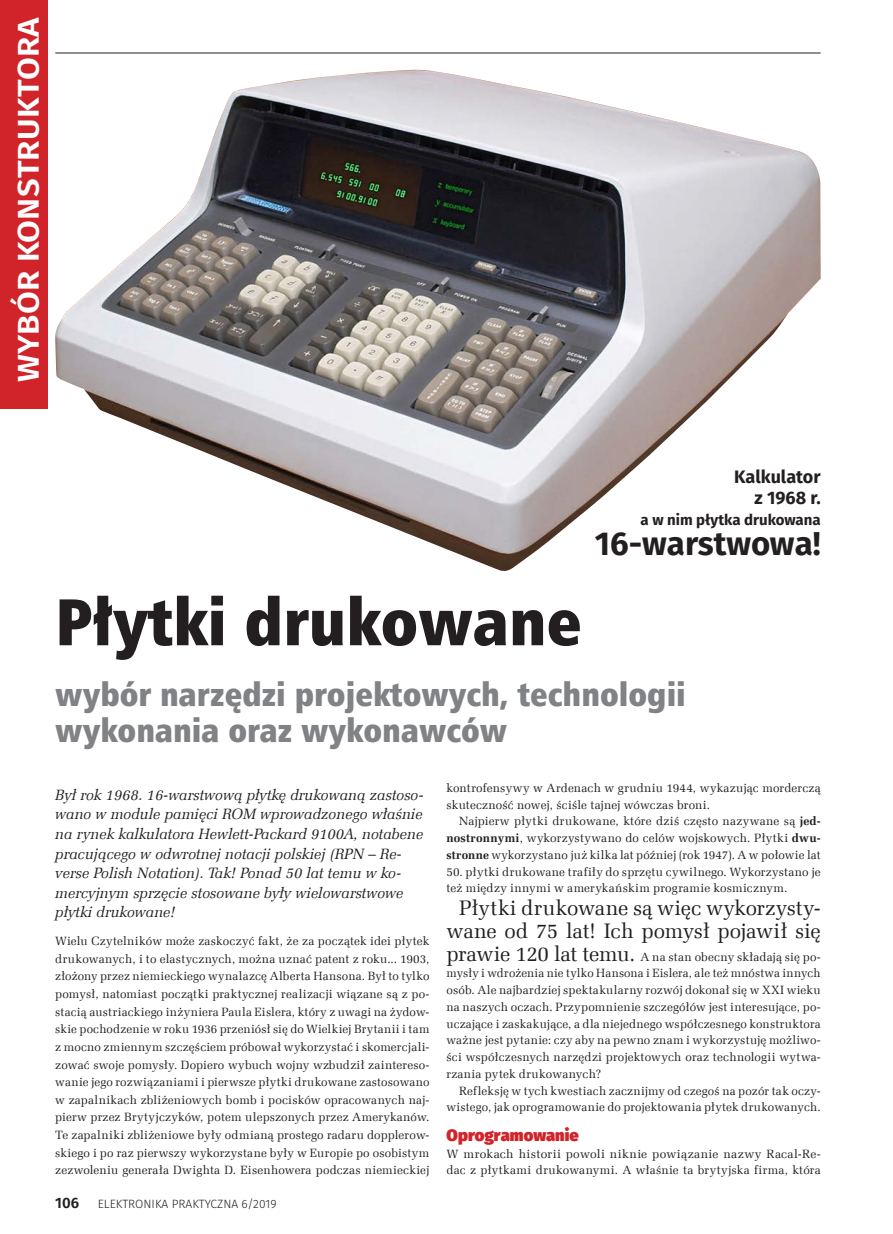
<style>
.page{position:relative;width:893px;height:1234px;background:#fff}
.page>*{position:absolute;margin:0;border:0;box-sizing:border-box;transform-origin:0 0}
._9_tytul{font:66px "Humnst 777 X Blk Cn EU";color:#231f20}
._0_podtytul{font:33px/36px "Humnst 777 X Blk Cn EU";color:#808285}
._4_Podpis{font:700 33px "Fira Sans";color:#231f20}
.t1{font:600 30px "Fira Sans";letter-spacing:.01em;color:#fff;scale:1.1 1}
._1_Body{font:21px/22.8px "Zapf Ellipt EU";letter-spacing:-.005em;color:#231f20;text-align:right}
._4_Podpis-2{font:700 18px "Fira Sans";color:#231f20}
._3_Srodtytul{font:900 16.5px "Fira Sans";color:#d1232a}
._2_lead_do_wszystkie{font:italic 15px/19.5px "Zapf Ellipt EU";color:#231f20}
._4_Podpis-3{font:700 15px "Fira Sans";color:#231f20}
._1_Body-2{font:12px/16.8px "Zapf Ellipt EU";letter-spacing:.015em;color:#231f20}
.t2{font:300 12px "Fira Sans";color:#231f20}
.s1{font-weight:700}
.s2{font-size:21px}
.s3{font-weight:600;font-size:15px}
</style>
<div class="page">
<div style="left:0;top:0;width:47px;height:408px;background:#d1232a"></div>
<hr style="left:55px;top:53px;width:766px;height:1px;background:#231f20">
<img style="left:55px;top:70px;width:766px;height:501px">
<p class="t1" style="left:4px;top:382px;width:334px;rotate:-90deg">WYBÓR KONSTRUKTORA</p>
<p class="_4_Podpis-2" style="left:734px;top:461px;width:88px">Kalkulator</p>
<p class="_4_Podpis-2" style="left:755px;top:482px;width:68px">z 1968 r.</p>
<p class="_4_Podpis-3" style="left:641px;top:507px;width:182px">a w nim płytka drukowana</p>
<p class="_4_Podpis" style="left:595px;top:515px;width:227px">16-warstwowa!</p>
<p class="_9_tytul" style="left:55px;top:579px;width:528px">Płytki drukowane</p>
<p class="_0_podtytul" style="left:55px;top:676px;width:632px">wybór narzędzi projektowych, technologii wykonania oraz wykonawców</p>
<p class="_1_Body-2" style="left:446px;top:779px;width:376px">kontrofensywy w Ardenach w grudniu 1944, wykazując morderczą skuteczność nowej, ściśle tajnej wówczas broni.</p>
<p class="_1_Body-2" style="left:446px;top:812px;width:376px;text-align:justify;text-indent:13px">Najpierw płytki drukowane, które dziś często nazywane są <span class="s1">jed&shy;nostronnymi</span>, wykorzystywano do celów wojskowych. Płytki <span class="s1">dwu&shy;stronne</span> wykorzystano już kilka lat później (rok 1947). A w połowie lat</p>
<p class="_1_Body-2" style="left:446px;top:863px;width:376px">50. płytki drukowane trafiły do sprzętu cywilnego. Wykorzystano je też między innymi w amerykańskim programie kosmicznym.</p>
<p class="_1_Body" style="left:446px;top:896px;width:376px">Płytki drukowane są więc wykorzysty&shy;wane od 75 lat! Ich pomysł pojawił się</p>
<p class="_1_Body-2" style="left:446px;top:948px;width:376px;text-align:justify"><span class="s2">prawie 120 lat temu.</span> A na stan obecny składają się po&shy;mysły i wdrożenia nie tylko Hansona i Eislera, ale też mnóstwa innych osób. Ale najbardziej spektakularny rozwój dokonał się w XXI wieku na naszych oczach. Przypomnienie szczegółów jest interesujące, po&shy;uczające i zaskakujące, a dla niejednego współczesnego konstruktora ważne jest pytanie: czy aby na pewno znam i wykorzystuję możliwo&shy;ści współczesnych narzędzi projektowych oraz technologii wytwa&shy;rzania pytek drukowanych?</p>
<p class="_1_Body-2" style="left:446px;top:1082px;width:376px;text-align:right">Refleksję w tych kwestiach zacznijmy od czegoś na pozór tak oczy&shy;wistego, jak oprogramowanie do projektowania płytek drukowanych.</p>
<p class="_3_Srodtytul" style="left:446px;top:1119px;width:134px">Oprogramowanie</p>
<p class="_1_Body-2" style="left:446px;top:1145px;width:376px">W mrokach historii powoli niknie powiązanie nazwy Racal-Re&shy;dac z płytkami drukowanymi. A właśnie ta brytyjska firma, która</p>
<p class="_2_lead_do_wszystkie" style="left:55px;top:785px;width:370px">Był rok 1968. 16-warstwową płytkę drukowaną zastoso&shy;wano w module pamięci ROM wprowadzonego właśnie na rynek kalkulatora Hewlett-Packard 9100A, notabene pracującego w odwrotnej notacji polskiej (RPN – Re&shy;verse Polish Notation). Tak! Ponad 50 lat temu w ko&shy;mercyjnym sprzęcie stosowane były wielowarstwowe płytki drukowane!</p>
<p class="_1_Body-2" style="left:55px;top:932px;width:376px;line-height:17.7px;text-align:justify">Wielu Czytelników może zaskoczyć fakt, że za początek idei płytek drukowanych, i to elastycznych, można uznać patent z roku... 1903, złożony przez niemieckiego wynalazcę Alberta Hansona. Był to tylko pomysł, natomiast początki praktycznej realizacji wiązane są z po&shy;stacią austriackiego inżyniera Paula Eislera, który z uwagi na żydow&shy;skie pochodzenie w roku 1936 przeniósł się do Wielkiej Brytanii i tam z mocno zmiennym szczęściem próbował wykorzystać i skomercjali&shy;zować swoje pomysły. Dopiero wybuch wojny wzbudził zaintereso&shy;wanie jego rozwiązaniami i pierwsze płytki drukowane zastosowano w zapalnikach zbliżeniowych bomb i pocisków opracowanych naj&shy;pierw przez Brytyjczyków, potem ulepszonych przez Amerykanów.<br>Te zapalniki zbliżeniowe były odmianą prostego radaru dopplerow&shy;skiego i po raz pierwszy wykorzystane były w Europie po osobistym zezwoleniu generała Dwighta D. Eisenhowera podczas niemieckiej</p>
<p class="t2" style="left:55px;top:1195px;width:223px"><span class="s3">106</span> ELEKTRONIKA PRAKTYCZNA 6/2019</p>
</div>
